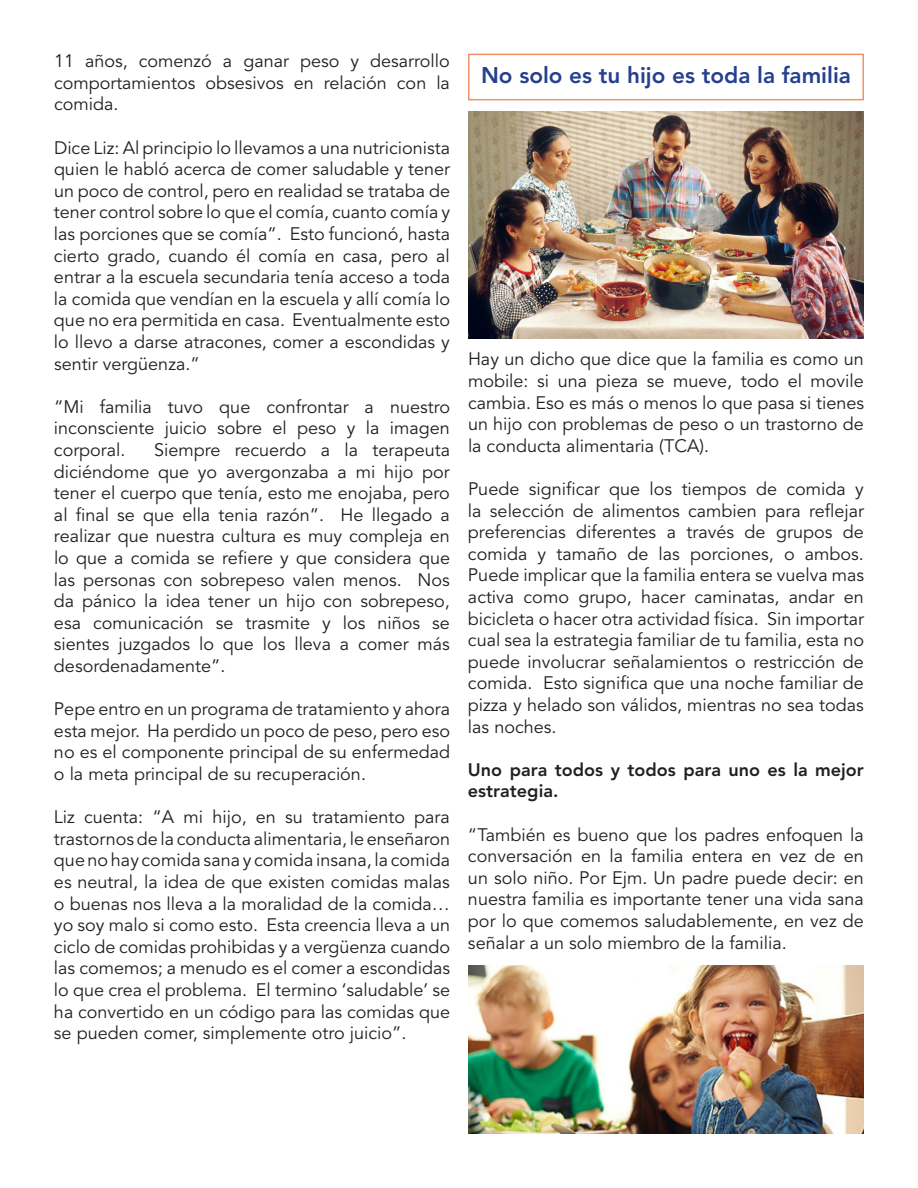
<style>
.page{position:relative;width:918px;height:1188px;background:#fff}
.page>*{position:absolute;margin:0;border:0;box-sizing:border-box;transform-origin:0 0}
.t1{font:800 22.5px "Avenir LT Std";color:#25408e}
.t2{font:18px/21.6px "Avenir LT Std";color:#231f20;text-align:justify}
.t3{font:800 18px/21.6px "Avenir LT Std";color:#231f20}
</style>
<div class="page">
<div style="left:468px;top:54px;width:396px;height:46px;border:2px solid #f1916a"></div>
<img style="left:468px;top:112px;width:396px;height:227px">
<img style="left:468px;top:965px;width:396px;height:169px">
<p class="t2" style="left:54px;top:51px;width:397px">11 años, comenzó a ganar peso y desarrollo comportamientos obsesivos en relación con la comida.</p>
<p class="t2" style="left:54px;top:137px;width:398px">Dice Liz: Al principio lo llevamos a una nutricionista quien le habló acerca de comer saludable y tener un poco de control, pero en realidad se trataba de tener control sobre lo que el comía, cuanto comía y las porciones que se comía”. Esto funcionó, hasta cierto grado, cuando él comía en casa, pero al entrar a la escuela secundaria tenía acceso a toda la comida que vendían en la escuela y allí comía lo que no era permitida en casa. Eventualmente esto lo llevo a darse atracones, comer a escondidas y sentir vergüenza.”</p>
<p class="t2" style="left:54px;top:396px;width:398px">“Mi familia tuvo que confrontar a nuestro inconsciente juicio sobre el peso y la imagen corporal.</p>
<p class="t2" style="left:54px;top:440px;width:398px;text-indent:100px">Siempre recuerdo a la terapeuta diciéndome que yo avergonzaba a mi hijo por tener el cuerpo que tenía, esto me enojaba, pero al final se que ella tenia razón”. He llegado a realizar que nuestra cultura es muy compleja en lo que a comida se refiere y que considera que las personas con sobrepeso valen menos. Nos da pánico la idea tener un hijo con sobrepeso, esa comunicación se trasmite y los niños se sientes juzgados lo que los lleva a comer más desordenadamente”.</p>
<p class="t2" style="left:54px;top:699px;width:398px">Pepe entro en un programa de tratamiento y ahora esta mejor. Ha perdido un poco de peso, pero eso no es el componente principal de su enfermedad o la meta principal de su recuperación.</p>
<p class="t2" style="left:54px;top:807px;width:398px">Liz cuenta: “A mi hijo, en su tratamiento para trastornosde la conducta alimentaria, le enseñaron que nohay comida sana y comida insana, la comida es neutral, la idea de que existen comidas malas o buenas nos lleva a la moralidad de la comida… yo soy malo si como esto. Esta creencia lleva a un ciclo de comidas prohibidas y a vergüenza cuando las comemos; a menudo es el comer a escondidas lo que crea el problema. El termino ‘saludable’ se ha convertido en un código para las comidas que se pueden comer, simplemente otro juicio”.</p>
<p class="t1" style="left:481px;top:62px;width:371px">No solo es tu hijo es toda la familia</p>
<p class="t2" style="left:468px;top:349px;width:398px">Hay un dicho que dice que la familia es como un mobile: si una pieza se mueve, todo el movile cambia. Eso es más o menos lo que pasa si tienes un hijo con problemas de peso o un trastorno de la conducta alimentaria (TCA).</p>
<p class="t2" style="left:468px;top:478px;width:398px">Puede significar que los tiempos de comida y la selección de alimentos cambien para reflejar preferencias diferentes a través de grupos de comida y tamaño de las porciones, o ambos.<br>Puede implicar que la familia entera se vuelva mas activa como grupo, hacer caminatas, andar en bicicleta o hacer otra actividad física. Sin importar cual sea la estrategia familiar de tu familia, esta no puede involucrar señalamientos o restricción de comida. Esto significa que una noche familiar de pizza y helado son válidos, mientras no sea todas las noches.</p>
<p class="t3" style="left:468px;top:759px;width:397px">Uno para todos y todos para uno es la mejor estrategia.</p>
<p class="t2" style="left:468px;top:824px;width:397px">“También es bueno que los padres enfoquen la conversación en la familia entera en vez de en un solo niño. Por Ejm. Un padre puede decir: en nuestra familia es importante tener una vida sana por lo que comemos saludablemente, en vez de señalar a un solo miembro de la familia.</p>
</div>
